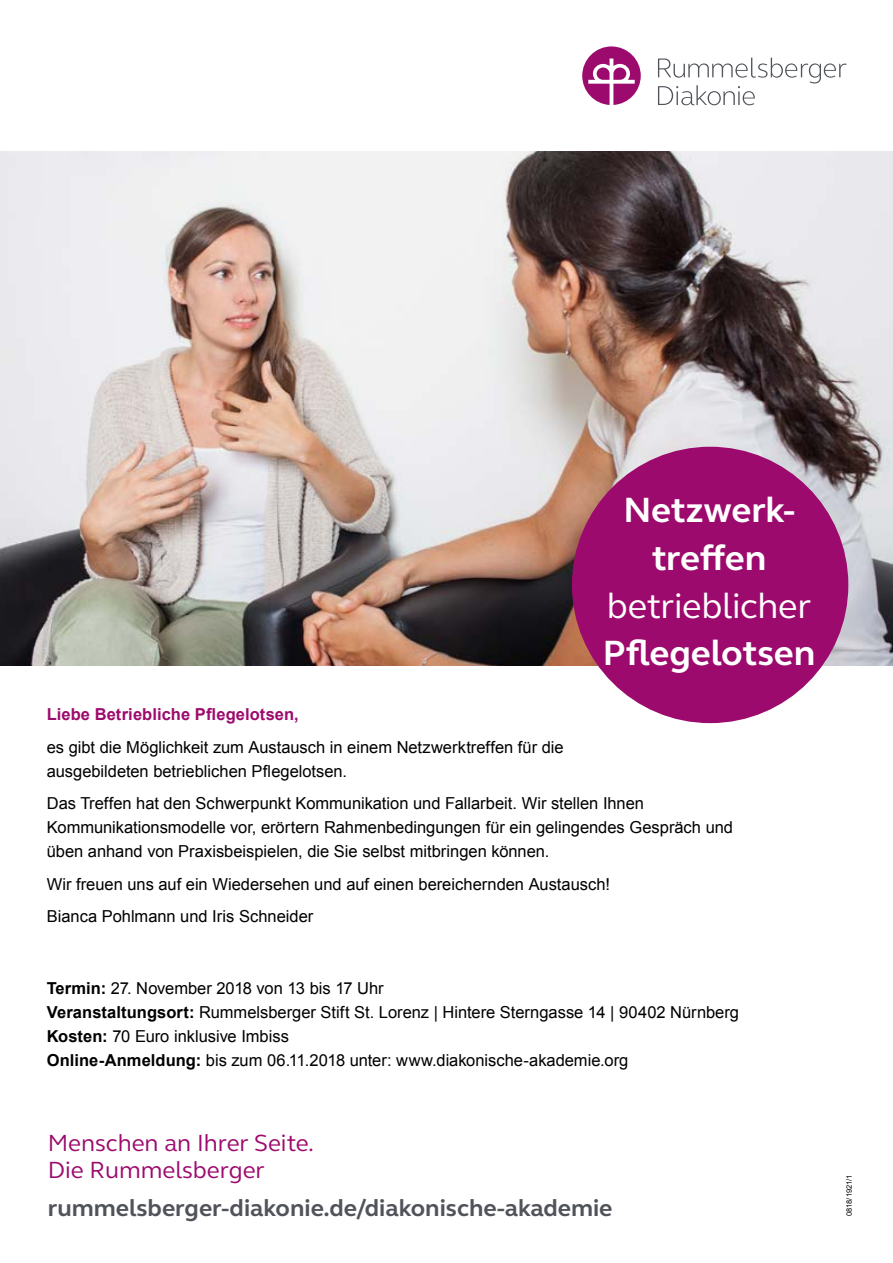
<style>
.page{position:relative;width:893px;height:1263px;background:#fff}
.page>*{position:absolute;margin:0;border:0;box-sizing:border-box;transform-origin:0 0}
.t1{font:700 36px/48px "FS Elliot";letter-spacing:-.005em;color:#fff;text-align:center}
.t2{font:36px "FS Elliot";letter-spacing:-.01em;color:#fff}
.t3{font:700 24px "FS Elliot";color:#50535a}
.t4{font:24px/27px "FS Elliot";color:#9d0a6d}
.t5{font:16.5px/24px "Arial";color:#000}
.t6{font:700 16.5px "Arial";letter-spacing:.005em;color:#9d0a6d}
.t7{font:7.5px "Arial";color:#000}
.s1{font-weight:700}
</style>
<div class="page">
<svg style="left:658px;top:58px;width:188px;height:47px"></svg>
<svg style="left:582px;top:46px;width:59px;height:59px"></svg>
<img style="left:0;top:151px;width:893px;height:514px">
<div style="left:572px;top:447px;width:276px;height:276px;background:#9d0a6d;border-radius:50%"></div>
<h1 class="t1" style="left:623px;top:485px;width:173px">Netzwerk&shy;treffen</h1>
<h1 class="t2" style="left:607px;top:581px;width:206px">betrieblicher</h1>
<h1 class="t1" style="left:603px;top:629px;width:214px">Pflegelotsen</h1>
<p class="t6" style="left:47px;top:703px;width:254px">Liebe Betriebliche Pflegelotsen,</p>
<p class="t5" style="left:47px;top:735px;width:518px">es gibt die Möglichkeit zum Austausch in einem Netzwerktreffen für die ausgebildeten betrieblichen Pflegelotsen.</p>
<p class="t5" style="left:47px;top:791px;width:688px">Das Treffen hat den Schwerpunkt Kommunikation und Fallarbeit. Wir stellen Ihnen<br>Kommunikationsmodelle vor, erörtern Rahmenbedingungen für ein gelingendes Gespräch und üben anhand von Praxisbeispielen, die Sie selbst mitbringen können.</p>
<p class="t5" style="left:47px;top:868px;width:565px;line-height:32.5px">Wir freuen uns auf ein Wiedersehen und auf einen bereichernden Austausch!<br>Bianca Pohlmann und Iris Schneider</p>
<p class="t5" style="left:47px;top:976px;width:694px"><span class="s1">Termin:</span> 27. November 2018 von 13 bis 17 Uhr<br><span class="s1">Veranstaltungsort:</span> Rummelsberger Stift St. Lorenz | Hintere Sterngasse 14 | 90402 Nürnberg <span class="s1">Kosten:</span> 70 Euro inklusive Imbiss<br><span class="s1">Online-Anmeldung:</span> bis zum 06.11.2018 unter: www.diakonische-akademie.org</p>
<h2 class="t4" style="left:48px;top:1129px;width:268px">Menschen an Ihrer Seite.<br>Die Rummelsberger</h2>
<h2 class="t3" style="left:48px;top:1191px;width:566px">rummelsberger-diakonie.de/diakonische-akademie</h2>
<p class="t7" style="left:844px;top:1216px;width:43px;rotate:-90deg">0818/1921/1</p>
</div>
